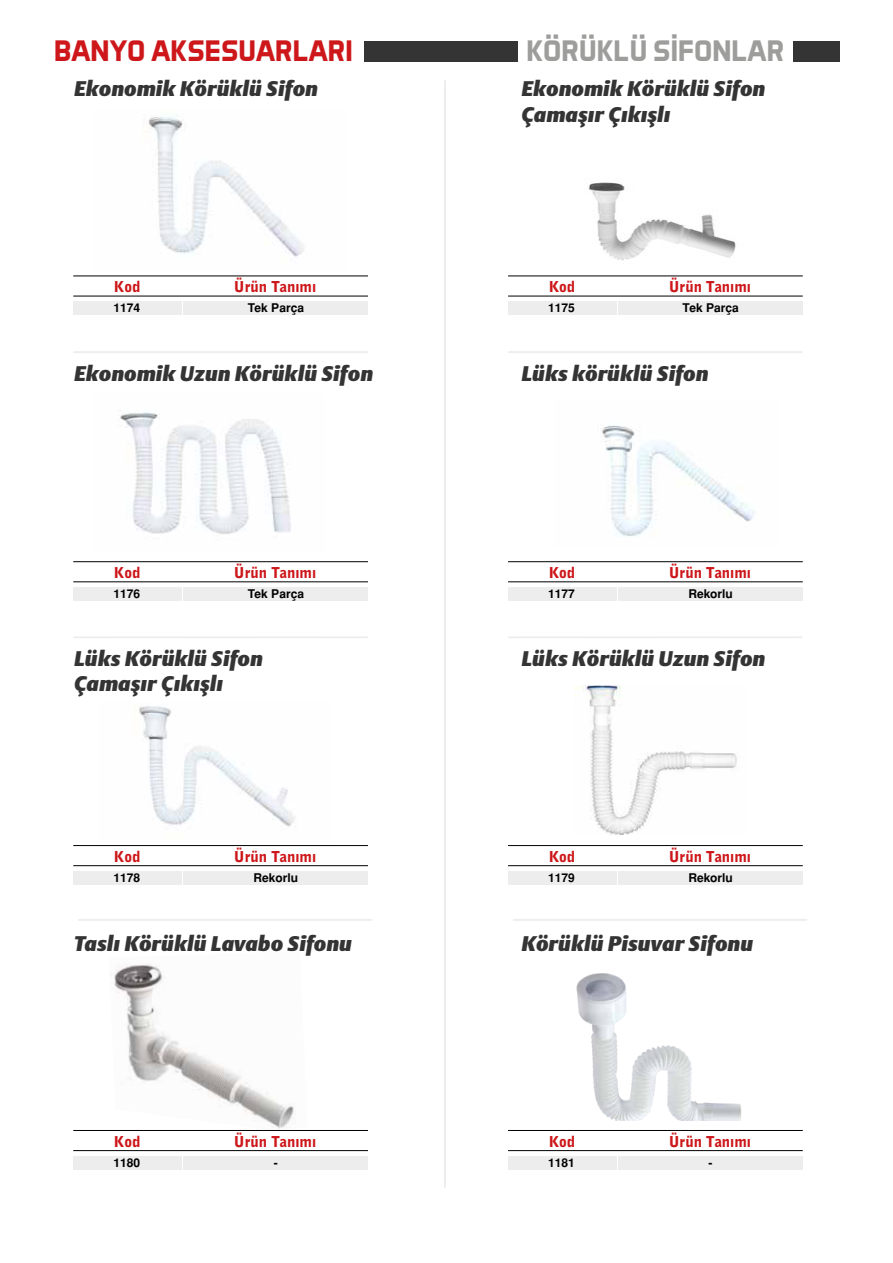
<style>
.page{position:relative;width:893px;height:1263px;background:#fff}
.page>*{position:absolute;margin:0;border:0;box-sizing:border-box;transform-origin:0 0}
.t1{font:700 30px "Aero Matics";color:#cd171a}
.t2{font:700 30px "Aero Matics";color:#9d9d9c}
.t3{font:italic 21px/25.2px "Argo";color:#343434}
.t4{font:15px "Bell Gothic Black Tr";color:#cd171a}
.t5{font:700 12px "Helvetica Tr";color:#000}
</style>
<div class="page">
<img style="left:588px;top:182px;width:148px;height:79px">
<img style="left:574px;top:685px;width:163px;height:149px">
<hr style="left:444px;top:80px;width:2px;height:1108px;background:#ededed">
<div style="left:73px;top:301px;width:109px;height:14px;background:#ededed"></div>
<div style="left:184px;top:301px;width:184px;height:14px;background:#ededed"></div>
<hr style="left:73px;top:276px;width:295px;height:1px;background:#000">
<hr style="left:73px;top:296px;width:295px;height:1px;background:#000">
<div style="left:73px;top:587px;width:109px;height:14px;background:#ededed"></div>
<div style="left:184px;top:587px;width:184px;height:14px;background:#ededed"></div>
<hr style="left:73px;top:561px;width:295px;height:1px;background:#000">
<hr style="left:73px;top:581px;width:295px;height:1px;background:#000">
<div style="left:73px;top:871px;width:109px;height:14px;background:#ededed"></div>
<div style="left:184px;top:871px;width:184px;height:14px;background:#ededed"></div>
<hr style="left:73px;top:845px;width:295px;height:1px;background:#000">
<hr style="left:73px;top:865px;width:295px;height:1px;background:#000">
<div style="left:73px;top:1156px;width:109px;height:13px;background:#ededed"></div>
<div style="left:184px;top:1156px;width:184px;height:13px;background:#ededed"></div>
<hr style="left:73px;top:1130px;width:295px;height:1px;background:#000">
<hr style="left:73px;top:1150px;width:295px;height:1px;background:#000">
<div style="left:508px;top:301px;width:108px;height:14px;background:#ededed"></div>
<div style="left:619px;top:301px;width:184px;height:14px;background:#ededed"></div>
<hr style="left:508px;top:276px;width:295px;height:1px;background:#000">
<hr style="left:508px;top:296px;width:295px;height:1px;background:#000">
<div style="left:508px;top:587px;width:108px;height:14px;background:#ededed"></div>
<div style="left:619px;top:587px;width:184px;height:14px;background:#ededed"></div>
<hr style="left:508px;top:561px;width:295px;height:1px;background:#000">
<hr style="left:508px;top:581px;width:295px;height:1px;background:#000">
<div style="left:508px;top:871px;width:108px;height:14px;background:#ededed"></div>
<div style="left:619px;top:871px;width:184px;height:14px;background:#ededed"></div>
<hr style="left:508px;top:845px;width:295px;height:1px;background:#000">
<hr style="left:508px;top:865px;width:295px;height:1px;background:#000">
<div style="left:508px;top:1156px;width:108px;height:13px;background:#ededed"></div>
<div style="left:619px;top:1156px;width:184px;height:13px;background:#ededed"></div>
<hr style="left:508px;top:1130px;width:295px;height:1px;background:#000">
<hr style="left:508px;top:1150px;width:295px;height:1px;background:#000">
<svg style="left:73px;top:351px;width:295px;height:2px"></svg>
<svg style="left:508px;top:351px;width:294px;height:2px"></svg>
<svg style="left:73px;top:636px;width:295px;height:2px"></svg>
<svg style="left:508px;top:636px;width:294px;height:2px"></svg>
<svg style="left:78px;top:919px;width:294px;height:2px"></svg>
<svg style="left:513px;top:919px;width:294px;height:2px"></svg>
<img style="left:114px;top:963px;width:180px;height:166px">
<img style="left:576px;top:973px;width:166px;height:147px">
<img style="left:143px;top:116px;width:161px;height:141px">
<img style="left:119px;top:410px;width:172px;height:124px">
<img style="left:139px;top:706px;width:156px;height:121px">
<img style="left:602px;top:425px;width:153px;height:112px">
<div style="left:364px;top:41px;width:154px;height:20px;background:#343434"></div>
<div style="left:793px;top:41px;width:47px;height:21px;background:#343434"></div>
<svg style="left:630px;top:182px;width:75px;height:30px"></svg>
<h1 class="t1" style="left:54px;top:33px;width:300px">BANYO AKSESUARLARI</h1>
<h1 class="t2" style="left:526px;top:33px;width:259px">KÖRÜKLÜ SİFONLAR</h1>
<p class="t3" style="left:74px;top:77px;width:246px">Ekonomik Körüklü Sifon</p>
<p class="t3" style="left:521px;top:77px;width:246px">Ekonomik Körüklü Sifon<br>Çamaşır Çıkışlı</p>
<p class="t4" style="left:114px;top:277px;width:28px">Kod</p>
<p class="t4" style="left:234px;top:277px;width:84px">Ürün Tanımı</p>
<p class="t5" style="left:113px;top:301px;width:28px">1174</p>
<p class="t5" style="left:248px;top:301px;width:58px">Tek Parça</p>
<p class="t4" style="left:549px;top:277px;width:28px">Kod</p>
<p class="t4" style="left:669px;top:277px;width:84px">Ürün Tanımı</p>
<p class="t5" style="left:548px;top:301px;width:28px">1175</p>
<p class="t5" style="left:682px;top:301px;width:58px">Tek Parça</p>
<p class="t3" style="left:74px;top:361px;width:301px">Ekonomik Uzun Körüklü Sifon</p>
<p class="t3" style="left:521px;top:361px;width:189px">Lüks körüklü Sifon</p>
<p class="t4" style="left:114px;top:563px;width:28px">Kod</p>
<p class="t4" style="left:234px;top:563px;width:84px">Ürün Tanımı</p>
<p class="t5" style="left:113px;top:587px;width:28px">1176</p>
<p class="t5" style="left:248px;top:587px;width:58px">Tek Parça</p>
<p class="t4" style="left:549px;top:563px;width:28px">Kod</p>
<p class="t4" style="left:669px;top:563px;width:84px">Ürün Tanımı</p>
<p class="t5" style="left:548px;top:587px;width:28px">1177</p>
<p class="t5" style="left:688px;top:587px;width:46px">Rekorlu</p>
<p class="t3" style="left:74px;top:646px;width:190px">Lüks Körüklü Sifon<br>Çamaşır Çıkışlı</p>
<p class="t3" style="left:521px;top:646px;width:246px">Lüks Körüklü Uzun Sifon</p>
<p class="t4" style="left:114px;top:847px;width:28px">Kod</p>
<p class="t4" style="left:234px;top:847px;width:84px">Ürün Tanımı</p>
<p class="t5" style="left:113px;top:870px;width:28px">1178</p>
<p class="t5" style="left:254px;top:870px;width:46px">Rekorlu</p>
<p class="t4" style="left:549px;top:847px;width:28px">Kod</p>
<p class="t4" style="left:669px;top:847px;width:84px">Ürün Tanımı</p>
<p class="t5" style="left:548px;top:870px;width:28px">1179</p>
<p class="t5" style="left:688px;top:870px;width:46px">Rekorlu</p>
<p class="t3" style="left:74px;top:931px;width:280px">Taslı Körüklü Lavabo Sifonu</p>
<p class="t3" style="left:521px;top:931px;width:233px">Körüklü Pisuvar Sifonu</p>
<p class="t4" style="left:114px;top:1132px;width:28px">Kod</p>
<p class="t4" style="left:234px;top:1132px;width:84px">Ürün Tanımı</p>
<p class="t5" style="left:113px;top:1155px;width:28px">1180</p>
<p class="t5" style="left:274px;top:1155px;width:5px">-</p>
<p class="t4" style="left:549px;top:1132px;width:28px">Kod</p>
<p class="t4" style="left:669px;top:1132px;width:84px">Ürün Tanımı</p>
<p class="t5" style="left:548px;top:1155px;width:28px">1181</p>
<p class="t5" style="left:709px;top:1155px;width:5px">-</p>
</div>
